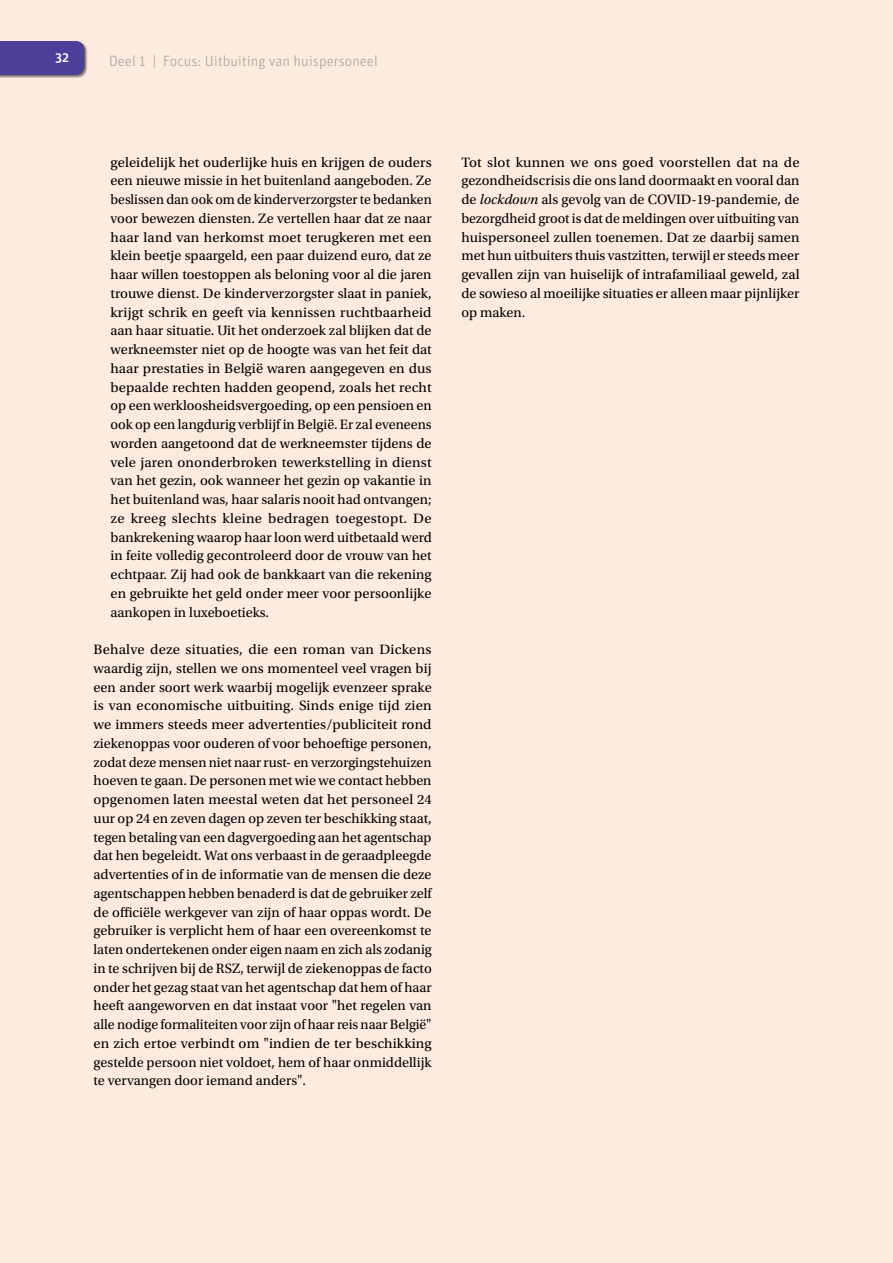
<style>
.page{position:relative;width:893px;height:1263px;background:#feebdf}
.page>*{position:absolute;margin:0;border:0;box-sizing:border-box;transform-origin:0 0}
.t1{font:300 15px "Unit Rounded OT";color:#a8a59e}
.Body{font:14.25px/18.8px "Utopia Std";color:#000;text-align:justify}
.t2{font:500 13.5px "Unit Rounded OT";color:#fff}
.s1{font-style:italic}
</style>
<div class="page">
<div style="left:0;top:41px;width:88px;height:37px;background:#000;opacity:.3"></div>
<div style="left:0;top:41px;width:84px;height:34px;background:#4d3f99"></div>
<p class="t2" style="left:55px;top:49px;width:15px">32</p>
<p class="t1" style="left:109px;top:52px;width:270px">Deel 1 | Focus: Uitbuiting van huispersoneel</p>
<p class="Body" style="left:111px;top:153px;width:323px">geleidelijk het ouderlijke huis en krijgen de ouders een nieuwe missie in het buitenland aangeboden. Ze beslissen dan ook om de kinderverzorgster te bedanken voor bewezen diensten. Ze vertellen haar dat ze naar haar land van herkomst moet terugkeren met een klein beetje spaargeld, een paar duizend euro, dat ze haar willen toestoppen als beloning voor al die jaren trouwe dienst. De kinderverzorgster slaat in paniek, krijgt schrik en geeft via kennissen ruchtbaarheid aan haar situatie. Uit het onderzoek zal blijken dat de werkneemster niet op de hoogte was van het feit dat haar prestaties in België waren aangegeven en dus bepaalde rechten hadden geopend, zoals het recht op een werkloosheidsvergoeding, op een pensioen en ook op een langdurig verblijf in België. Er zal eveneens worden aangetoond dat de werkneemster tijdens de vele jaren ononderbroken tewerkstelling in dienst van het gezin, ook wanneer het gezin op vakantie in het buitenland was, haar salaris nooit had ontvangen; ze kreeg slechts kleine bedragen toegestopt. De bankrekening waarop haar loon werd uitbetaald werd in feite volledig gecontroleerd door de vrouw van het echtpaar. Zij had ook de bankkaart van die rekening en gebruikte het geld onder meer voor persoonlijke aankopen in luxeboetieks.</p>
<p class="Body" style="left:94px;top:640px;width:340px">Behalve deze situaties, die een roman van Dickens waardig zijn, stellen we ons momenteel veel vragen bij een ander soort werk waarbij mogelijk evenzeer sprake is van economische uitbuiting. Sinds enige tijd zien we immers steeds meer advertenties/publiciteit rond ziekenoppas voor ouderen of voor behoeftige personen, zodat deze mensen niet naar rust- en verzorgingstehuizen hoeven te gaan. De personen met wie we contact hebben opgenomen laten meestal weten dat het personeel 24 uur op 24 en zeven dagen op zeven ter beschikking staat, tegen betaling van een dagvergoeding aan het agentschap dat hen begeleidt. Wat ons verbaast in de geraadpleegde advertenties of in de informatie van de mensen die deze agentschappen hebben benaderd is dat de gebruiker zelf de officiële werkgever van zijn of haar oppas wordt. De gebruiker is verplicht hem of haar een overeenkomst te laten ondertekenen onder eigen naam en zich als zodanig in te schrijven bij de RSZ, terwijl de ziekenoppas de facto onder het gezag staat van het agentschap dat hem of haar heeft aangeworven en dat instaat voor "het regelen van alle nodige formaliteiten voor zijn of haar reis naar België" en zich ertoe verbindt om "indien de ter beschikking gestelde persoon niet voldoet, hem of haar onmiddellijk te vervangen door iemand anders".</p>
<p class="Body" style="left:461px;top:153px;width:340px">Tot slot kunnen we ons goed voorstellen dat na de gezondheidscrisis die ons land doormaakt en vooral dan de <span class="s1">lockdown</span> als gevolg van de COVID-19-pandemie, de bezorgdheid groot is dat de meldingen over uitbuiting van huispersoneel zullen toenemen. Dat ze daarbij samen met hun uitbuiters thuis vastzitten, terwijl er steeds meer gevallen zijn van huiselijk of intrafamiliaal geweld, zal de sowieso al moeilijke situaties er alleen maar pijnlijker op maken.</p>
</div>
